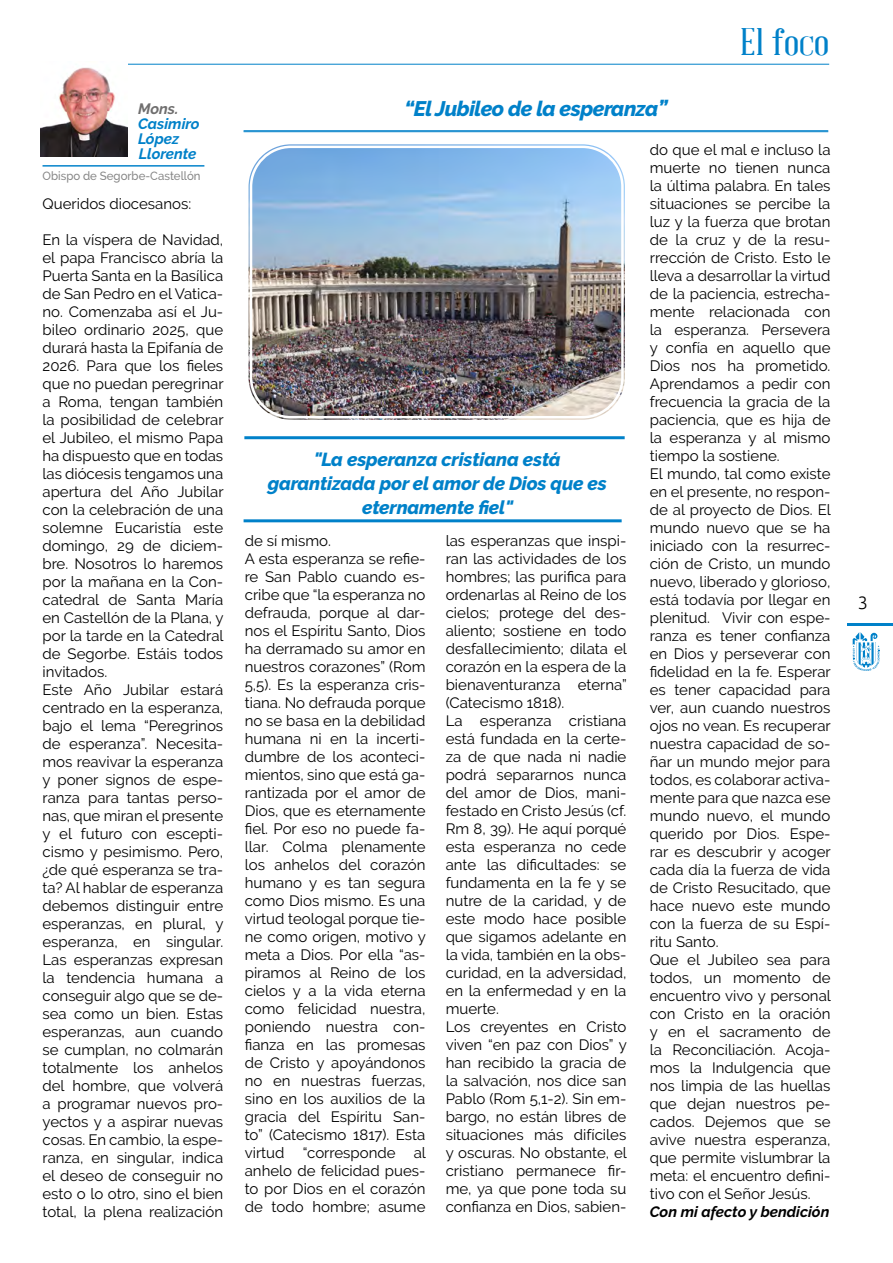
<style>
.page{position:relative;width:893px;height:1263px;background:#fff}
.page>*{position:absolute;margin:0;border:0;box-sizing:border-box;transform-origin:0 0}
.t1{font:37.5px "Abraham Lincoln";color:#0081c9;scale:1.2 1}
.t2{font:italic 800 21px "Raleway";letter-spacing:-.025em;color:#0081c9}
.t3{font:italic 800 18.75px/24px "Raleway";letter-spacing:-.01em;color:#0081c9;text-align:center}
.t4{font:300 18px "Ubuntu";color:#000}
.t5{font:15px/18px "Raleway";color:#000}
.t6{font:italic 700 15px/15px "Raleway";color:#0081c9}
.t7{font:italic 700 15px "Raleway";color:#000}
.t8{font:italic 700 15px "Raleway";color:#706f6f}
.t9{font:500 12px "Raleway";color:#878787;scale:.95 1}
</style>
<div class="page">
<hr style="left:847px;top:624px;width:46px;height:2px;background:#0081c9">
<svg style="left:853px;top:632px;width:26px;height:39px"></svg>
<hr style="left:123px;top:64px;width:706px;height:1px;background:#0081c9">
<hr style="left:43px;top:165px;width:161px;height:2px;background:#0081c9">
<img style="left:40px;top:64px;width:88px;height:93px">
<hr style="left:244px;top:131px;width:584px;height:1px;background:#0081c9">
<hr style="left:244px;top:130px;width:584px;height:1px;background:#0081c9">
<img style="left:249px;top:144px;width:376px;height:276px">
<div style="left:245px;top:141px;width:384px;height:282px;border:2px solid #fff;border-radius:45px"></div>
<div style="left:250px;top:146px;width:374px;height:272px;border:2px solid #fff;border-radius:40px"></div>
<hr style="left:244px;top:436px;width:381px;height:3px;background:#0081c9">
<hr style="left:244px;top:519px;width:378px;height:3px;background:#0081c9">
<p class="t8" style="left:138px;top:100px;width:42px">Mons.</p>
<p class="t6" style="left:138px;top:116px;width:63px">Casimiro<br>López<br>Llorente</p>
<p class="t9" style="left:43px;top:169px;width:168px">Obispo de Segorbe-Castellón</p>
<p class="t5" style="left:43px;top:194px;width:150px">Queridos diocesanos:</p>
<p class="t5" style="left:43px;top:230px;width:183px">En la víspera de Navidad, el papa Francisco abría la<br>Puerta Santa en la Basílica de San Pedro en el Vatica&shy;no. Comenzaba así el Ju&shy;bileo ordinario 2025, que durará hasta la Epifanía de<br>2026. Para que los fieles que no puedan peregrinar a Roma, tengan también la posibilidad de celebrar el Jubileo, el mismo Papa ha dispuesto que en todas las diócesis tengamos una apertura del Año Jubilar con la celebración de una solemne Eucaristía este domingo, 29 de diciem&shy;bre. Nosotros lo haremos por la mañana en la Con&shy;catedral de Santa María en Castellón de la Plana, y por la tarde en la Catedral de Segorbe. Estáis todos invitados.<br>Este Año Jubilar estará centrado en la esperanza, bajo el lema “Peregrinos de esperanza”. Necesita&shy;mos reavivar la esperanza y poner signos de espe&shy;ranza para tantas perso&shy;nas, que miran el presente y el futuro con escepti&shy;cismo y pesimismo. Pero, ¿de qué esperanza se tra&shy;ta? Al hablar de esperanza debemos distinguir entre esperanzas, en plural, y esperanza, en singular.<br>Las esperanzas expresan la tendencia humana a conseguir algo que se de&shy;sea como un bien. Estas esperanzas, aun cuando se cumplan, no colmarán totalmente los anhelos del hombre, que volverá a programar nuevos pro&shy;yectos y a aspirar nuevas cosas. En cambio, la espe&shy;ranza, en singular, indica el deseo de conseguir no esto o lo otro, sino el bien total, la plena realización</p>
<h2 class="t2" style="left:405px;top:96px;width:267px">“El Jubileo de la esperanza”</h2>
<h1 class="t1" style="left:740px;top:22px;width:75px">El foco</h1>
<p class="t3" style="left:268px;top:448px;width:341px">"La esperanza cristiana está garantizada por el amor de Dios que es eternamente fiel"</p>
<p class="t5" style="left:245px;top:531px;width:183px">de sí mismo.<br>A esta esperanza se refie&shy;re San Pablo cuando es&shy;cribe que “la esperanza no defrauda, porque al dar&shy;nos el Espíritu Santo, Dios ha derramado su amor en nuestros corazones” (Rom<br>5,5). Es la esperanza cris&shy;tiana. No defrauda porque no se basa en la debilidad humana ni en la incerti&shy;dumbre de los aconteci&shy;mientos, sino que está ga&shy;rantizada por el amor de<br>Dios, que es eternamente fiel. Por eso no puede fa&shy;llar. Colma plenamente los anhelos del corazón humano y es tan segura como Dios mismo. Es una virtud teologal porque tie&shy;ne como origen, motivo y meta a Dios. Por ella “as&shy;piramos al Reino de los cielos y a la vida eterna como felicidad nuestra, poniendo nuestra con&shy;fianza en las promesas de Cristo y apoyándonos no en nuestras fuerzas, sino en los auxilios de la gracia del Espíritu San&shy;to” (Catecismo 1817). Esta virtud “corresponde al anhelo de felicidad pues&shy;to por Dios en el corazón de todo hombre; asume</p>
<p class="t5" style="left:446px;top:531px;width:183px">las esperanzas que inspi&shy;ran las actividades de los hombres; las purifica para ordenarlas al Reino de los cielos; protege del des&shy;aliento; sostiene en todo desfallecimiento; dilata el corazón en la espera de la bienaventuranza eterna” (Catecismo 1818).<br>La esperanza cristiana está fundada en la certe&shy;za de que nada ni nadie podrá separarnos nunca del amor de Dios, mani&shy;festado en Cristo Jesús (cf.<br>Rm 8, 39). He aquí porqué esta esperanza no cede ante las dificultades: se fundamenta en la fe y se nutre de la caridad, y de este modo hace posible que sigamos adelante en la vida, también en la obs&shy;curidad, en la adversidad, en la enfermedad y en la muerte.<br>Los creyentes en Cristo viven “en paz con Dios” y han recibido la gracia de la salvación, nos dice san<br>Pablo (Rom 5,1-2). Sin em&shy;bargo, no están libres de situaciones más difíciles y oscuras. No obstante, el cristiano permanece fir&shy;me, ya que pone toda su confianza en Dios, sabien-</p>
<p class="t5" style="left:650px;top:140px;width:183px">do que el mal e incluso la muerte no tienen nunca la última palabra. En tales situaciones se percibe la luz y la fuerza que brotan de la cruz y de la resu&shy;rrección de Cristo. Esto le lleva a desarrollar la virtud de la paciencia, estrecha&shy;mente relacionada con la esperanza. Persevera y confía en aquello que<br>Dios nos ha prometido.<br>Aprendamos a pedir con frecuencia la gracia de la paciencia, que es hija de la esperanza y al mismo tiempo la sostiene.<br>El mundo, tal como existe en el presente, no respon&shy;de al proyecto de Dios. El mundo nuevo que se ha iniciado con la resurrec&shy;ción de Cristo, un mundo nuevo, liberado y glorioso, está todavía por llegar en plenitud. Vivir con espe&shy;ranza es tener confianza en Dios y perseverar con fidelidad en la fe. Esperar es tener capacidad para ver, aun cuando nuestros ojos no vean. Es recuperar nuestra capacidad de so&shy;ñar un mundo mejor para todos, es colaborar activa&shy;mente para que nazca ese mundo nuevo, el mundo querido por Dios. Espe&shy;rar es descubrir y acoger cada día la fuerza de vida de Cristo Resucitado, que hace nuevo este mundo con la fuerza de su Espí&shy;ritu Santo.<br>Que el Jubileo sea para todos, un momento de encuentro vivo y personal con Cristo en la oración y en el sacramento de la Reconciliación. Acoja&shy;mos la Indulgencia que nos limpia de las huellas que dejan nuestros pe&shy;cados. Dejemos que se avive nuestra esperanza, que permite vislumbrar la meta: el encuentro defini&shy;tivo con el Señor Jesús.</p>
<p class="t7" style="left:650px;top:1203px;width:181px">Con mi afecto y bendición</p>
<p class="t4" style="left:858px;top:591px;width:12px">3</p>
</div>
